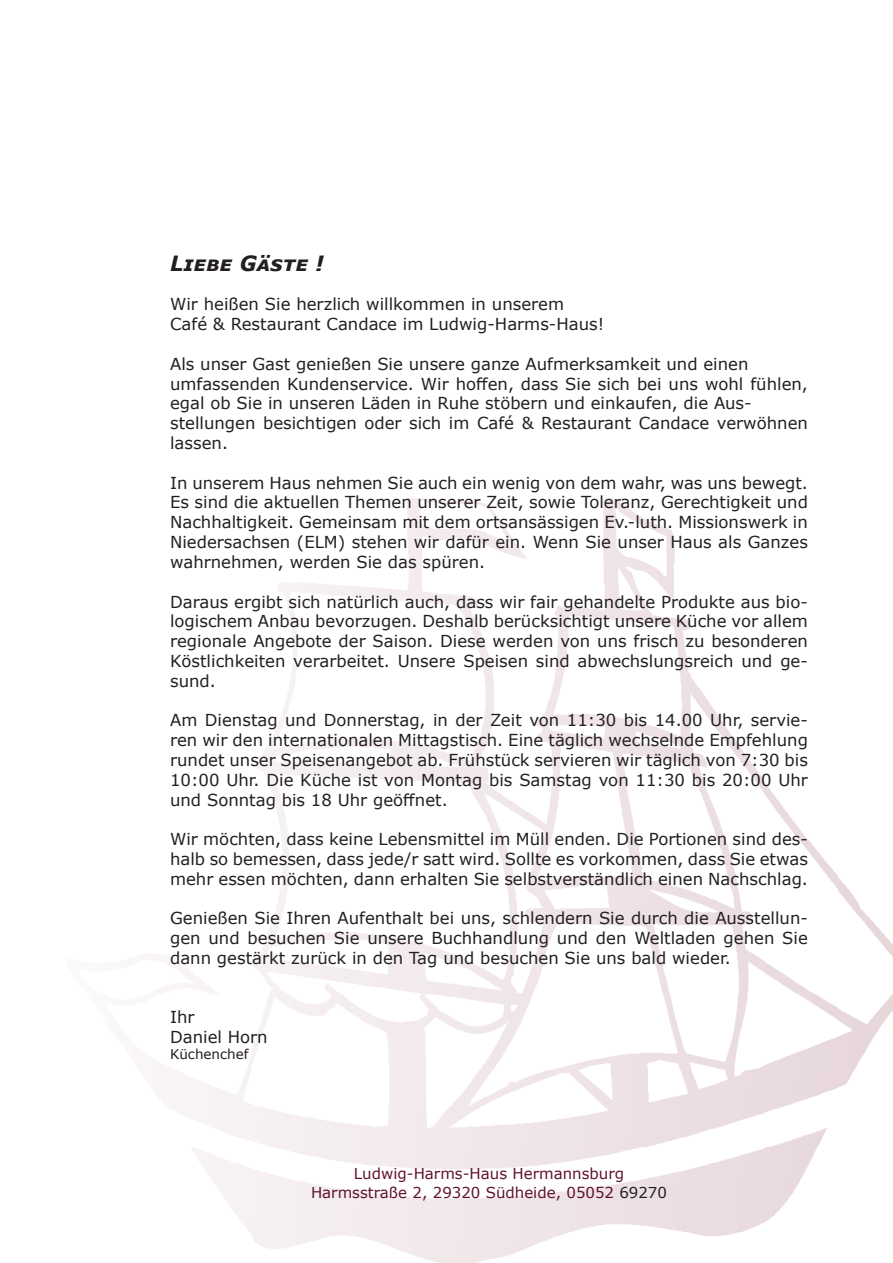
<style>
.page{position:relative;width:893px;height:1263px;background:#fff}
.page>*{position:absolute;margin:0;border:0;box-sizing:border-box;transform-origin:0 0}
.t1{font:italic 700 21px "Verdana";color:#231f20}
.t2{font:16.5px/19.8px "Verdana";color:#231f20;text-align:justify}
.t3{font:15px "Verdana";color:#60122f}
.t4{font:13.5px "Verdana";color:#231f20}
.s1{color:#231f20}
</style>
<div class="page">
<img style="left:169px;top:498px;width:724px;height:765px">
<p class="t1" style="left:170px;top:248px;width:155px">Liebe Gäste !</p>
<p class="t2" style="left:170px;top:294px;width:396px">Wir heißen Sie herzlich willkommen in unserem</p>
<p class="t2" style="left:170px;top:314px;width:436px">Café &amp; Restaurant Candace im Ludwig-Harms-Haus!</p>
<p class="t2" style="left:170px;top:354px;width:580px">Als unser Gast genießen Sie unsere ganze Aufmerksamkeit und einen</p>
<p class="t2" style="left:170px;top:374px;width:639px">umfassenden Kundenservice. Wir hoffen, dass Sie sich bei uns wohl fühlen, egal ob Sie in unseren Läden in Ruhe stöbern und einkaufen, die Aus-</p>
<p class="t2" style="left:170px;top:413px;width:639px">stellungen besichtigen oder sich im Café &amp; Restaurant Candace verwöhnen lassen.</p>
<p class="t2" style="left:170px;top:473px;width:639px">In unserem Haus nehmen Sie auch ein wenig von dem wahr, was uns bewegt.<br>Es sind die aktuellen Themen unserer Zeit, sowie Toleranz, Gerechtigkeit und Nachhaltigkeit. Gemeinsam mit dem ortsansässigen Ev.-luth. Missionswerk in Niedersachsen (ELM) stehen wir dafür ein. Wenn Sie unser Haus als Ganzes wahrnehmen, werden Sie das spüren.</p>
<p class="t2" style="left:170px;top:591px;width:639px">Daraus ergibt sich natürlich auch, dass wir fair gehandelte Produkte aus bio&shy;logischem Anbau bevorzugen. Deshalb berücksichtigt unsere Küche vor allem regionale Angebote der Saison. Diese werden von uns frisch zu besonderen Köstlichkeiten verarbeitet. Unsere Speisen sind abwechslungsreich und ge&shy;sund.</p>
<p class="t2" style="left:170px;top:710px;width:639px">Am Dienstag und Donnerstag, in der Zeit von 11:30 bis 14.00 Uhr, servie&shy;ren wir den internationalen Mittagstisch. Eine täglich wechselnde Empfehlung rundet unser Speisenangebot ab. Frühstück servieren wir täglich von 7:30 bis 10:00 Uhr. Die Küche ist von Montag bis Samstag von 11:30 bis 20:00 Uhr und Sonntag bis 18 Uhr geöffnet.</p>
<p class="t2" style="left:170px;top:829px;width:639px">Wir möchten, dass keine Lebensmittel im Müll enden. Die Portionen sind des&shy;halb so bemessen, dass jede/r satt wird. Sollte es vorkommen, dass Sie etwas mehr essen möchten, dann erhalten Sie selbstverständlich einen Nachschlag.</p>
<p class="t2" style="left:170px;top:908px;width:639px">Genießen Sie Ihren Aufenthalt bei uns, schlendern Sie durch die Ausstellun&shy;gen und besuchen Sie unsere Buchhandlung und den Weltladen gehen Sie dann gestärkt zurück in den Tag und besuchen Sie uns bald wieder.</p>
<p class="t2" style="left:170px;top:1007px;width:26px">Ihr</p>
<p class="t2" style="left:170px;top:1027px;width:99px">Daniel Horn</p>
<p class="t4" style="left:170px;top:1045px;width:80px">Küchenchef</p>
<p class="t3" style="left:354px;top:1164px;width:272px">Ludwig-Harms-Haus Hermannsburg</p>
<p class="t3" style="left:311px;top:1182px;width:357px">Harmsstraße 2, 29320 Südheide, 05052 <span class="s1">69270</span></p>
</div>
